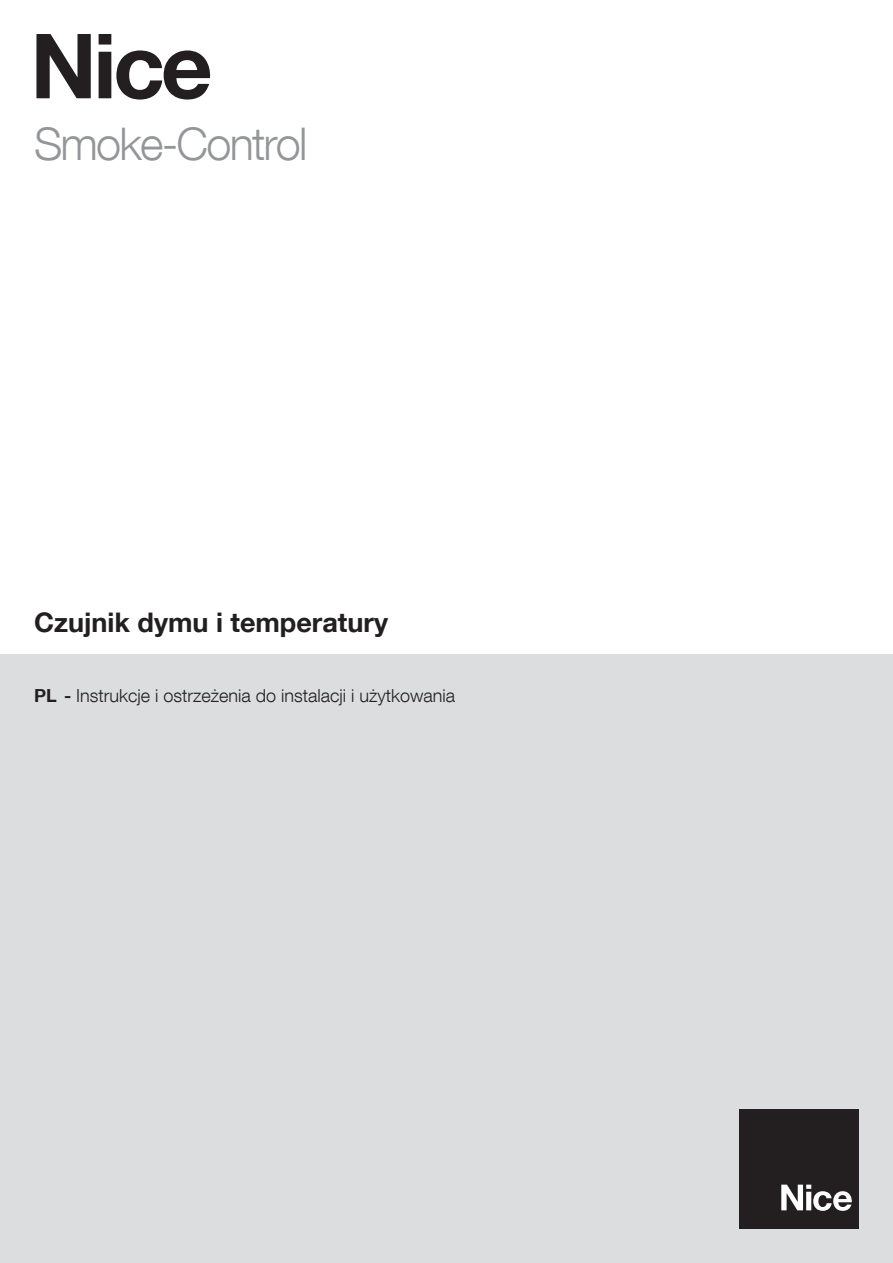
<style>
.page{position:relative;width:893px;height:1263px;background:#fff}
.page>*{position:absolute;margin:0;border:0;box-sizing:border-box;transform-origin:0 0}
.t1{font:700 90px "Helvetica Neue LT Com";color:#231f20}
.Normale{font:300 45px "Helvetica Neue LT Com";letter-spacing:-.04em;color:#939598}
.t2{font:700 27px "Helvetica Neue LT Com";color:#231f20}
.t3{font:300 18px "Helvetica Neue LT Com";color:#231f20}
.s1{font-weight:700}
</style>
<div class="page">
<div style="left:0;top:655px;width:893px;height:608px;background:#dcdddf"></div>
<div style="left:740px;top:1110px;width:119px;height:119px;background:#231f20"></div>
<svg style="left:781px;top:1184px;width:71px;height:27px"></svg>
<p class="t1" style="left:30px;top:9px;width:184px">Nice</p>
<p class="Normale" style="left:34px;top:117px;width:275px">Smoke-Control</p>
<p class="t2" style="left:34px;top:605px;width:355px">Czujnik dymu i temperatury</p>
<p class="t3" style="left:34px;top:684px;width:423px"><span class="s1">PL -</span> Instrukcje i ostrzeżenia do instalacji i użytkowania</p>
</div>
